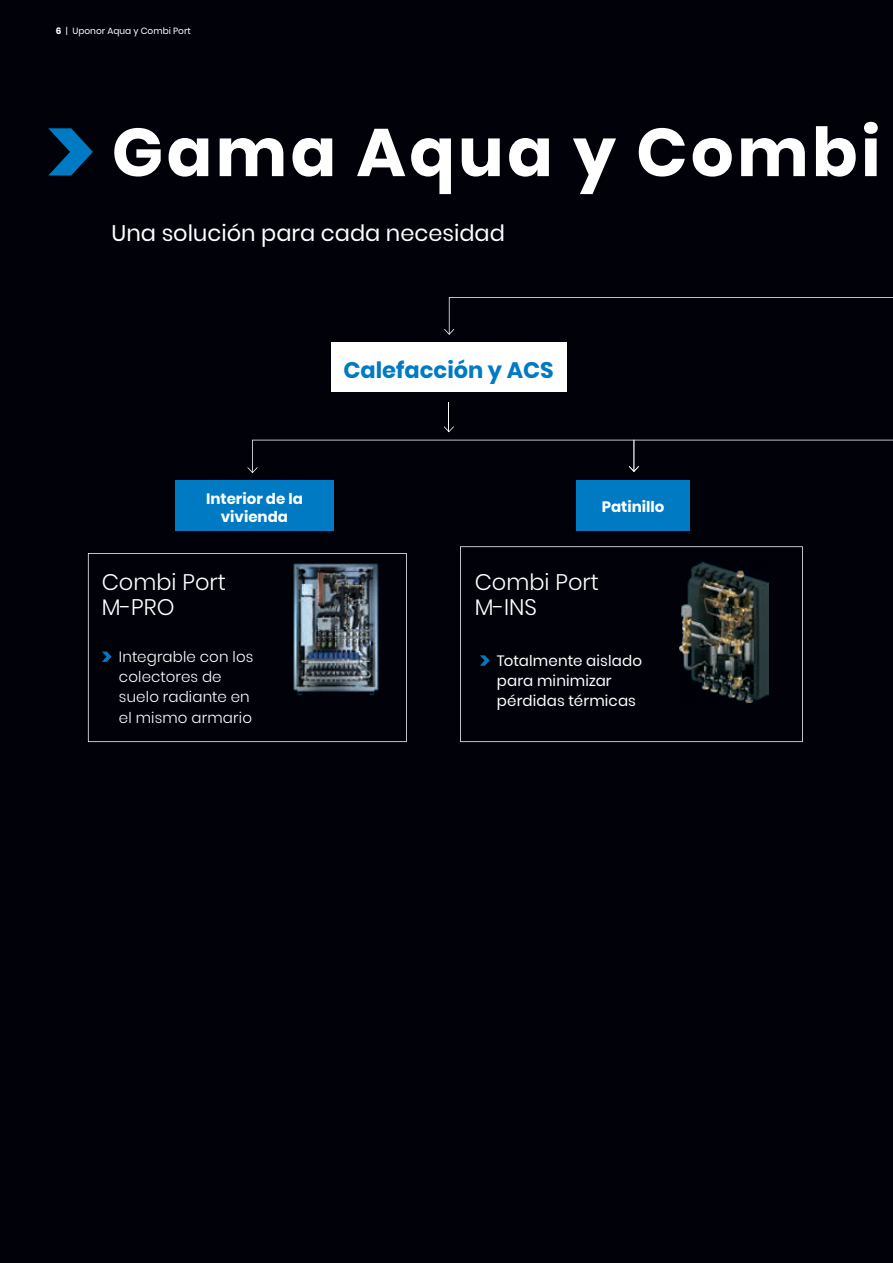
<style>
.page{position:relative;width:893px;height:1263px;background:#000109}
.page>*{position:absolute;margin:0;border:0;box-sizing:border-box;transform-origin:0 0}
.t1{font:700 67.5px "Poppins";letter-spacing:.05em;color:#fff}
.t2{font:300 22.5px/24.8px "Poppins";color:#fff}
.t3{font:22.5px "Poppins";color:#fff}
.t4{font:700 22.5px "Poppins";color:#007ac2}
.t5{font:300 15px/20.2px "Poppins";letter-spacing:.01em;color:#fff}
.t6{font:15px/20.2px "Poppins";letter-spacing:.01em;color:#fff}
.t7{font:700 15px/18px "Poppins";color:#fff;text-align:center}
.t8{font:9px "Poppins";color:#fff}
.s1{font-weight:700}
</style>
<div class="page">
<div style="left:577px;top:480px;width:113px;height:51px;background:#007ac2"></div>
<hr style="left:448px;top:402px;width:1px;height:30px;background:#fff">
<svg style="left:444px;top:426px;width:10px;height:6px"></svg>
<svg style="left:88px;top:553px;width:319px;height:189px"></svg>
<svg style="left:460px;top:546px;width:343px;height:196px"></svg>
<svg style="left:444px;top:297px;width:449px;height:38px"></svg>
<svg style="left:102px;top:651px;width:10px;height:11px"></svg>
<svg style="left:247px;top:440px;width:646px;height:33px"></svg>
<div style="left:175px;top:480px;width:159px;height:51px;background:#007ac2"></div>
<svg style="left:48px;top:128px;width:45px;height:48px"></svg>
<div style="left:331px;top:342px;width:235px;height:49px;background:#fff"></div>
<p class="t8" style="left:56px;top:26px;width:137px"><span class="s1">6</span> | Uponor Aqua y Combi Port</p>
<h1 class="t1" style="left:112px;top:113px;width:770px">Gama Aqua y Combi</h1>
<h2 class="t3" style="left:112px;top:220px;width:395px">Una solución para cada necesidad</h2>
<h2 class="t4" style="left:343px;top:357px;width:212px">Calefacción y ACS</h2>
<p class="t7" style="left:206px;top:490px;width:98px">Interior de la vivienda</p>
<h2 class="t2" style="left:102px;top:570px;width:126px">Combi Port<br>M-PRO</h2>
<p class="t5" style="left:119px;top:646px;width:136px">Integrable con los colectores de suelo radiante en el mismo armario</p>
<p class="t7" style="left:602px;top:497px;width:64px">Patinillo</p>
<h2 class="t2" style="left:475px;top:570px;width:126px">Combi Port<br>M-INS</h2>
<p class="t6" style="left:497px;top:650px;width:147px">Totalmente aislado para minimizar pérdidas térmicas</p>
</div>
